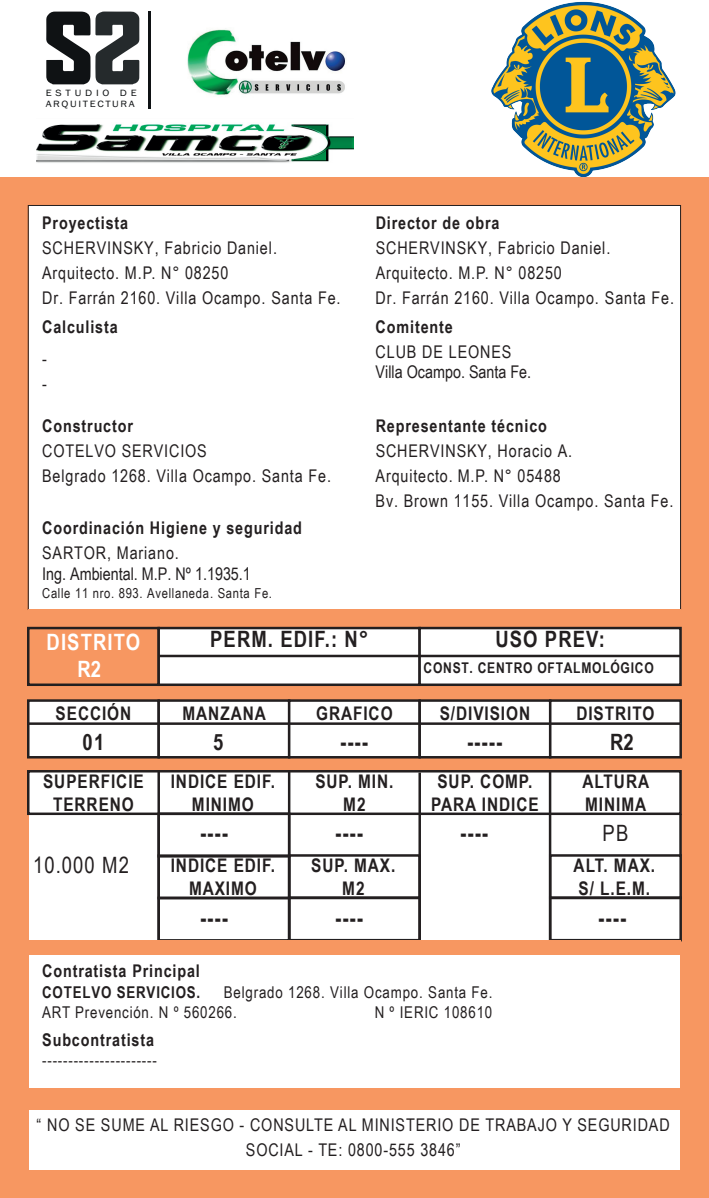
<style>
.page{position:relative;width:709px;height:1198px;background:#fff}
.page>*{position:absolute;margin:0;border:0;box-sizing:border-box;transform-origin:0 0}
.t1{font:700 22.5px "Arial Narrow";letter-spacing:.05em;color:#231f20}
.t2{font:700 22.5px/27px "Arial Narrow";letter-spacing:.05em;color:#fff;text-align:center}
.t3{font:22.5px "Arial Narrow";letter-spacing:.05em;color:#231f20}
.t4{font:700 18.75px/22.5px "Arial Narrow";letter-spacing:.05em;color:#231f20;text-align:center}
.t5{font:17.5px/25px "Arial Narrow";letter-spacing:.05em;color:#231f20}
.t6{font:700 17.5px "Arial Narrow";letter-spacing:.05em;color:#231f20}
.t7{font:17.5px/19.3px "Arial Narrow";color:#231f20}
.t8{font:16.25px/20px "Arial Narrow";letter-spacing:.05em;color:#231f20}
.t9{font:700 16.25px "Arial Narrow";letter-spacing:.05em;color:#231f20}
.t10{font:700 14.75px "Arial Narrow";letter-spacing:.05em;color:#231f20}
.t11{font:13.75px "Arial Narrow";letter-spacing:.05em;color:#231f20}
.t12{font:9.35px/11.2px "Franklin Gothic";letter-spacing:.15em;color:#0f1214;scale:1.17 1}
</style>
<div class="page">
<div style="left:0;top:177px;width:28px;height:1021px;background:#f79761"></div>
<div style="left:0;top:1170px;width:709px;height:28px;background:#f79761"></div>
<div style="left:0;top:177px;width:709px;height:28px;background:#f79761"></div>
<div style="left:680px;top:177px;width:29px;height:1021px;background:#f79761"></div>
<div style="left:28px;top:609px;width:652px;height:22px;background:#f79761"></div>
<div style="left:28px;top:1088px;width:652px;height:22px;background:#f79761"></div>
<div style="left:28px;top:687px;width:652px;height:14px;background:#f79761"></div>
<div style="left:27px;top:627px;width:133px;height:59px;background:#f79761;border:2px solid #231f20"></div>
<div style="left:157px;top:627px;width:264px;height:59px;background:#fff;border:2px solid #231f20"></div>
<div style="left:418px;top:627px;width:263px;height:59px;background:#fff;border:2px solid #231f20"></div>
<hr style="left:159px;top:655px;width:521px;height:2px;background:#231f20">
<div style="left:28px;top:757px;width:652px;height:14px;background:#f79761"></div>
<div style="left:27px;top:699px;width:133px;height:59px;background:#fff;border:2px solid #231f20"></div>
<div style="left:157px;top:699px;width:133px;height:59px;background:#fff;border:2px solid #231f20"></div>
<div style="left:288px;top:699px;width:133px;height:59px;background:#fff;border:2px solid #231f20"></div>
<div style="left:418px;top:699px;width:133px;height:59px;background:#fff;border:2px solid #231f20"></div>
<div style="left:549px;top:699px;width:133px;height:59px;background:#fff;border:2px solid #231f20"></div>
<hr style="left:28px;top:722px;width:652px;height:3px;background:#231f20">
<div style="left:27px;top:770px;width:654px;height:45px;background:#fff;border:2px solid #231f20"></div>
<hr style="left:157px;top:770px;width:3px;height:175px;background:#231f20">
<hr style="left:288px;top:770px;width:2px;height:175px;background:#231f20">
<hr style="left:418px;top:772px;width:3px;height:175px;background:#231f20">
<hr style="left:549px;top:770px;width:2px;height:175px;background:#231f20">
<div style="left:157px;top:812px;width:133px;height:45px;border:2px solid #231f20"></div>
<div style="left:157px;top:854px;width:133px;height:45px;border:2px solid #231f20"></div>
<div style="left:157px;top:896px;width:133px;height:45px;border:2px solid #231f20"></div>
<div style="left:288px;top:854px;width:133px;height:45px;border:2px solid #231f20"></div>
<div style="left:288px;top:896px;width:133px;height:45px;border:2px solid #231f20"></div>
<div style="left:549px;top:854px;width:133px;height:45px;border:2px solid #231f20"></div>
<div style="left:549px;top:896px;width:133px;height:45px;border:2px solid #231f20"></div>
<div style="left:28px;top:940px;width:652px;height:15px;background:#f79761"></div>
<hr style="left:679px;top:814px;width:2px;height:41px;background:#231f20">
<svg style="left:46px;top:11px;width:93px;height:73px"></svg>
<hr style="left:149px;top:12px;width:2px;height:98px;background:#0f1214">
<img style="left:37px;top:124px;width:316px;height:39px">
<img style="left:187px;top:28px;width:158px;height:67px">
<img style="left:491px;top:2px;width:185px;height:175px">
<p class="t12" style="left:46px;top:88px;width:79px">ESTUDIO DE<br>ARQUITECTURA</p>
<p class="t6" style="left:42px;top:209px;width:88px">Proyectista</p>
<p class="t5" style="left:42px;top:234px;width:300px">SCHERVINSKY, Fabricio Daniel.<br>Arquitecto. M.P. N° 08250<br>Dr. Farrán 2160. Villa Ocampo. Santa Fe.</p>
<p class="t6" style="left:42px;top:314px;width:77px">Calculista</p>
<p class="t5" style="left:42px;top:345px;width:6px">- -</p>
<p class="t6" style="left:42px;top:412px;width:92px">Constructor</p>
<p class="t5" style="left:42px;top:437px;width:290px">COTELVO SERVICIOS<br>Belgrado 1268. Villa Ocampo. Santa Fe.</p>
<p class="t6" style="left:375px;top:209px;width:125px">Director de obra</p>
<p class="t5" style="left:375px;top:234px;width:300px">SCHERVINSKY, Fabricio Daniel.<br>Arquitecto. M.P. N° 08250<br>Dr. Farrán 2160. Villa Ocampo. Santa Fe.</p>
<p class="t6" style="left:375px;top:314px;width:79px">Comitente</p>
<p class="t7" style="left:375px;top:342px;width:157px">CLUB DE LEONES<br>Villa Ocampo. Santa Fe.</p>
<p class="t6" style="left:375px;top:412px;width:173px">Representante técnico</p>
<p class="t5" style="left:375px;top:438px;width:299px">SCHERVINSKY, Horacio A.<br>Arquitecto. M.P. N° 05488<br>Bv. Brown 1155. Villa Ocampo. Santa Fe.</p>
<p class="t6" style="left:42px;top:514px;width:261px">Coordinación Higiene y seguridad</p>
<p class="t7" style="left:42px;top:541px;width:210px;line-height:21px">SARTOR, Mariano.<br>Ing. Ambiental. M.P. Nº 1.1935.1</p>
<p class="t11" style="left:42px;top:583px;width:231px">Calle 11 nro. 893. Avellaneda. Santa Fe.</p>
<p class="t2" style="left:47px;top:628px;width:95px">DISTRITO<br>R2</p>
<p class="t1" style="left:210px;top:622px;width:159px">PERM. EDIF.: N°</p>
<p class="t1" style="left:495px;top:622px;width:111px">USO PREV:</p>
<p class="t10" style="left:423px;top:656px;width:232px">CONST. CENTRO OFTALMOLÓGICO</p>
<p class="t4" style="left:56px;top:701px;width:77px">SECCIÓN</p>
<p class="t1" style="left:83px;top:725px;width:23px">01</p>
<p class="t4" style="left:182px;top:701px;width:85px">MANZANA</p>
<p class="t1" style="left:213px;top:725px;width:12px">5</p>
<p class="t4" style="left:43px;top:769px;width:102px">SUPERFICIE<br>TERRENO</p>
<p class="t4" style="left:171px;top:769px;width:106px">INDICE EDIF.<br>MINIMO</p>
<p class="t4" style="left:316px;top:701px;width:78px">GRAFICO</p>
<p class="t1" style="left:340px;top:725px;width:29px">----</p>
<p class="t4" style="left:439px;top:701px;width:92px">S/DIVISION</p>
<p class="t1" style="left:467px;top:725px;width:37px">-----</p>
<p class="t4" style="left:576px;top:701px;width:79px">DISTRITO</p>
<p class="t1" style="left:610px;top:725px;width:25px">R2</p>
<p class="t4" style="left:315px;top:769px;width:80px">SUP. MIN.<br>M2</p>
<p class="t4" style="left:431px;top:769px;width:109px">SUP. COMP.<br>PARA INDICE</p>
<p class="t4" style="left:582px;top:769px;width:68px;text-align:left">ALTURA<br>MINIMA</p>
<p class="t3" style="left:33px;top:848px;width:98px">10.000 M2</p>
<p class="t1" style="left:200px;top:816px;width:29px">----</p>
<p class="t1" style="left:335px;top:816px;width:29px">----</p>
<p class="t1" style="left:460px;top:816px;width:29px">----</p>
<p class="t3" style="left:602px;top:817px;width:27px">PB</p>
<p class="t4" style="left:171px;top:853px;width:106px">INDICE EDIF.<br>MAXIMO</p>
<p class="t4" style="left:311px;top:853px;width:86px">SUP. MAX.<br>M2</p>
<p class="t4" style="left:573px;top:853px;width:83px;text-align:left">ALT. MAX.<br>S/ L.E.M.</p>
<p class="t1" style="left:200px;top:901px;width:29px">----</p>
<p class="t1" style="left:335px;top:901px;width:29px">----</p>
<p class="t1" style="left:598px;top:901px;width:29px">----</p>
<p class="t6" style="left:42px;top:957px;width:159px">Contratista Principal</p>
<p class="t9" style="left:42px;top:980px;width:160px">COTELVO SERVICIOS.</p>
<p class="t8" style="left:42px;top:982px;width:452px;text-indent:182px">Belgrado 1268. Villa Ocampo. Santa Fe.<br>ART Prevención. N º 560266.</p>
<p class="t8" style="left:375px;top:1002px;width:119px">N º IERIC 108610</p>
<p class="t6" style="left:42px;top:1026px;width:113px">Subcontratista</p>
<p class="t8" style="left:42px;top:1049px;width:116px">----------------------</p>
<p class="t5" style="left:37px;top:1112px;width:634px;text-align:center">“ NO SE SUME AL RIESGO - CONSULTE AL MINISTERIO DE TRABAJO Y SEGURIDAD<br>SOCIAL - TE: 0800-555 3846”</p>
</div>
